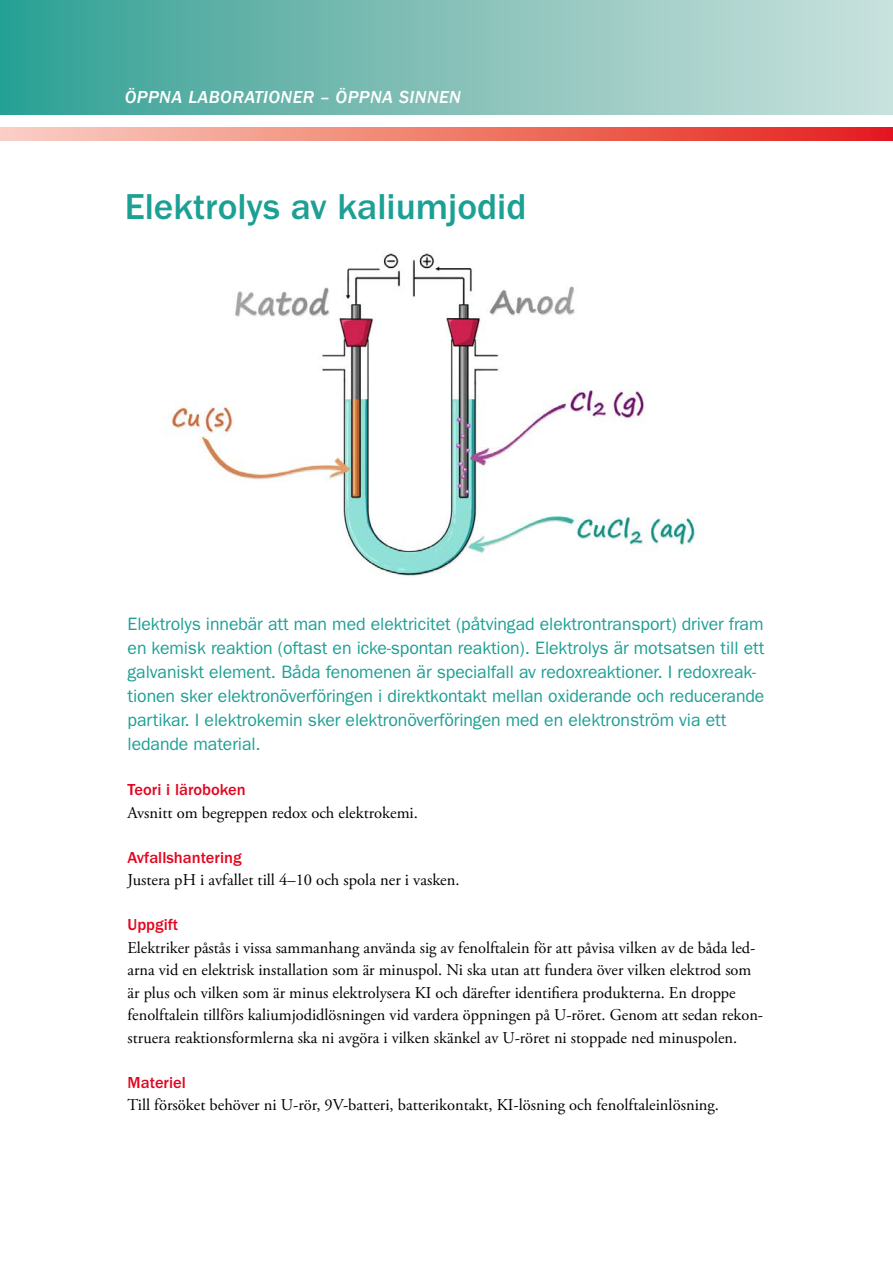
<style>
.page{position:relative;width:893px;height:1263px;background:#fff}
.page>*{position:absolute;margin:0;border:0;box-sizing:border-box;transform-origin:0 0}
.t1{font:500 37.35px "ITC Franklin Gothic Std";color:#1da094}
.t2{font:18px/24px "ITC Franklin Gothic Std";letter-spacing:-.005em;color:#1da094}
.t3{font:18px "ITC Franklin Gothic Std Med It";letter-spacing:.025em;color:#fff}
.t4{font:16.5px/22.5px "Adobe Garamond Pro";color:#000}
.t5{font:500 16.5px "ITC Franklin Gothic Std";color:#e3051f}
</style>
<div class="page">
<div style="left:0;top:0;width:893px;height:114px;background:linear-gradient(to right,#33a094,#cfe2dd)"></div>
<svg style="left:0;top:128px;width:893px;height:12px;background:#ef7a6d"></svg>
<img style="left:168px;top:253px;width:530px;height:323px">
<h1 class="t3" style="left:125px;top:87px;width:338px">ÖPPNA LABORATIONER – ÖPPNA SINNEN</h1>
<h2 class="t1" style="left:125px;top:186px;width:403px">Elektrolys av kaliumjodid</h2>
<p class="t2" style="left:128px;top:612px;width:638px">Elektrolys innebär att man med elektricitet (påtvingad elektrontransport) driver fram en kemisk reaktion (oftast en icke-spontan reaktion). Elektrolys är motsatsen till ett galvaniskt element. Båda fenomenen är specialfall av redoxreaktioner. I redoxreak&shy;tionen sker elektronöverföringen i direktkontakt mellan oxiderande och reducerande partikar. I elektrokemin sker elektronöverföringen med en elektronström via ett ledande material.</p>
<h3 class="t5" style="left:128px;top:781px;width:120px">Teori i läroboken</h3>
<p class="t4" style="left:128px;top:802px;width:292px">Avsnitt om begreppen redox och elektrokemi.</p>
<h3 class="t5" style="left:128px;top:848px;width:116px">Avfallshantering</h3>
<p class="t4" style="left:128px;top:869px;width:334px">Justera pH i avfallet till 4–10 och spola ner i vasken.</p>
<h3 class="t5" style="left:128px;top:916px;width:52px">Uppgift</h3>
<p class="t4" style="left:128px;top:937px;width:637px">Elektriker påstås i vissa sammanhang använda sig av fenolftalein för att påvisa vilken av de båda led&shy;arna vid en elektrisk installation som är minuspol. Ni ska utan att fundera över vilken elektrod som är plus och vilken som är minus elektrolysera KI och därefter identifiera produkterna. En droppe fenolftalein tillförs kaliumjodidlösningen vid vardera öppningen på U-röret. Genom att sedan rekon&shy;struera reaktionsformlerna ska ni avgöra i vilken skänkel av U-röret ni stoppade ned minuspolen.</p>
<h3 class="t5" style="left:128px;top:1073px;width:60px">Materiel</h3>
<p class="t4" style="left:128px;top:1094px;width:593px">Till försöket behöver ni U-rör, 9V-batteri, batterikontakt, KI-lösning och fenolftaleinlösning.</p>
</div>
